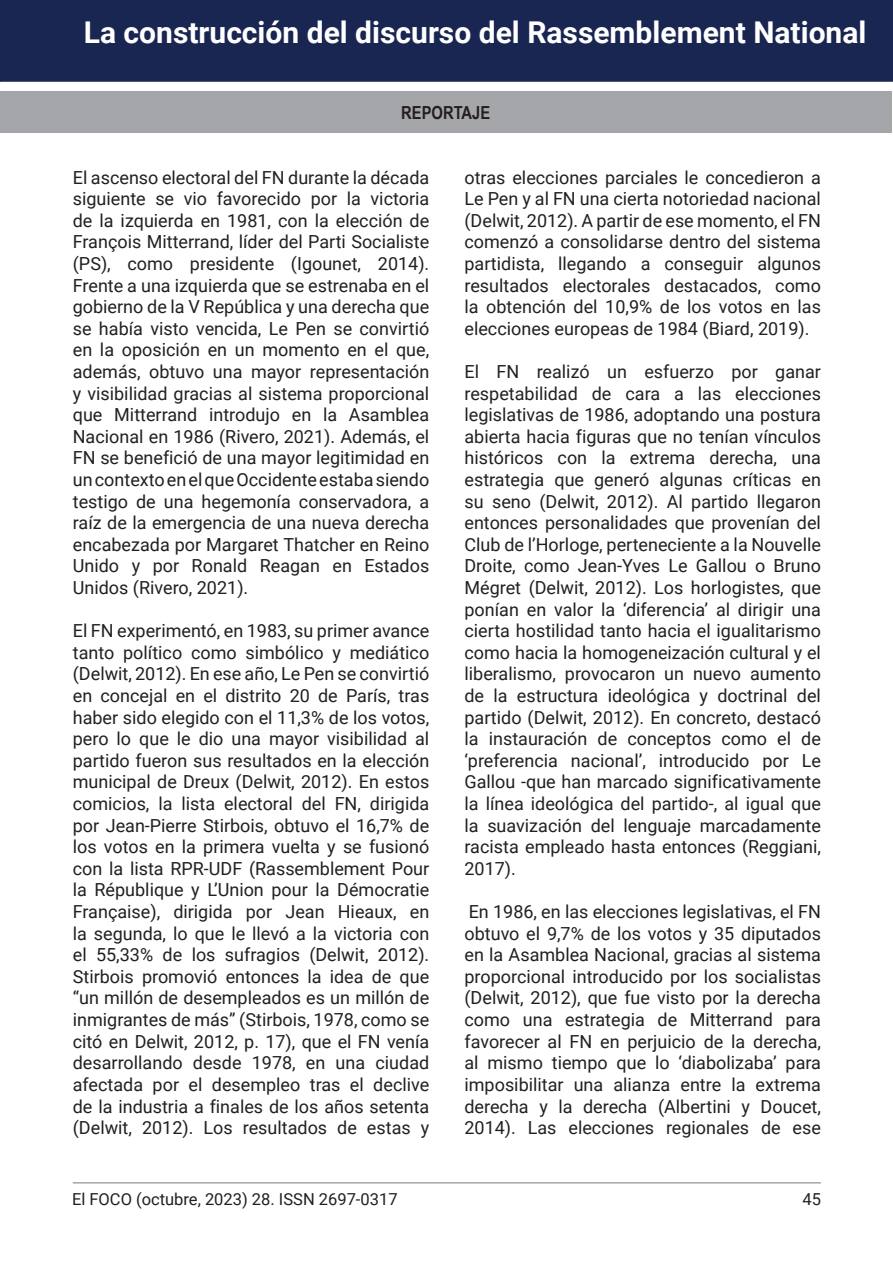
<style>
.page{position:relative;width:893px;height:1263px;background:#fff}
.page>*{position:absolute;margin:0;border:0;box-sizing:border-box;transform-origin:0 0}
.t1{font:700 30px "Roboto";color:#fff}
.t2{font:18px/21.6px "Roboto";color:#231f20;text-align:justify}
.t3{font:700 18px "Arial Narrow";color:#231f20}
.t4{font:16.5px "Roboto";color:#231f20}
</style>
<div class="page">
<div style="left:0;top:0;width:893px;height:82px;background:#1a2652"></div>
<div style="left:0;top:91px;width:892px;height:41px;background:#a5a6aa"></div>
<hr style="left:73px;top:1182px;width:748px;height:1px;background:#a5a6aa">
<h1 class="t1" style="left:84px;top:12px;width:784px">La construcción del discurso del Rassemblement National</h1>
<p class="t3" style="left:401px;top:99px;width:91px">REPORTAJE</p>
<p class="t2" style="left:73px;top:166px;width:358px">El ascenso electoral del FN durante la década siguiente se vio favorecido por la victoria de la izquierda en 1981, con la elección de François Mitterrand, líder del Parti Socialiste (PS), como presidente (Igounet, 2014).<br>Frente a una izquierda que se estrenaba en el gobierno de la V República y una derecha que se había visto vencida, Le Pen se convirtió en la oposición en un momento en el que, además, obtuvo una mayor representación y visibilidad gracias al sistema proporcional que Mitterrand introdujo en la Asamblea Nacional en 1986 (Rivero, 2021). Además, el FN se benefició de una mayor legitimidad en un contexto en el que Occidente estaba siendo testigo de una hegemonía conservadora, a raíz de la emergencia de una nueva derecha encabezada por Margaret Thatcher en Reino Unido y por Ronald Reagan en Estados Unidos (Rivero, 2021).</p>
<p class="t2" style="left:73px;top:619px;width:358px">El FN experimentó, en 1983, su primer avance tanto político como simbólico y mediático (Delwit, 2012). En ese año, Le Pen se convirtió en concejal en el distrito 20 de París, tras haber sido elegido con el 11,3% de los votos, pero lo que le dio una mayor visibilidad al partido fueron sus resultados en la elección municipal de Dreux (Delwit, 2012). En estos comicios, la lista electoral del FN, dirigida por Jean-Pierre Stirbois, obtuvo el 16,7% de los votos en la primera vuelta y se fusionó con la lista RPR-UDF (Rassemblement Pour la République y L’Union pour la Démocratie Française), dirigida por Jean Hieaux, en la segunda, lo que le llevó a la victoria con el 55,33% de los sufragios (Delwit, 2012).<br>Stirbois promovió entonces la idea de que “un millón de desempleados es un millón de inmigrantes de más” (Stirbois, 1978, como se citó en Delwit, 2012, p. 17), que el FN venía desarrollando desde 1978, en una ciudad afectada por el desempleo tras el declive de la industria a finales de los años setenta (Delwit, 2012). Los resultados de estas y</p>
<p class="t2" style="left:464px;top:166px;width:358px">otras elecciones parciales le concedieron a Le Pen y al FN una cierta notoriedad nacional (Delwit, 2012). A partir de ese momento, el FN comenzó a consolidarse dentro del sistema partidista, llegando a conseguir algunos resultados electorales destacados, como la obtención del 10,9% de los votos en las elecciones europeas de 1984 (Biard, 2019).</p>
<p class="t2" style="left:464px;top:360px;width:358px">El FN realizó un esfuerzo por ganar respetabilidad de cara a las elecciones legislativas de 1986, adoptando una postura abierta hacia figuras que no tenían vínculos históricos con la extrema derecha, una estrategia que generó algunas críticas en su seno (Delwit, 2012). Al partido llegaron entonces personalidades que provenían del Club de l’Horloge, perteneciente a la Nouvelle Droite, como Jean-Yves Le Gallou o Bruno Mégret (Delwit, 2012). Los horlogistes, que ponían en valor la ‘diferencia’ al dirigir una cierta hostilidad tanto hacia el igualitarismo como hacia la homogeneización cultural y el liberalismo, provocaron un nuevo aumento de la estructura ideológica y doctrinal del partido (Delwit, 2012). En concreto, destacó la instauración de conceptos como el de ‘preferencia nacional’, introducido por Le Gallou -que han marcado significativamente la línea ideológica del partido-, al igual que la suavización del lenguaje marcadamente racista empleado hasta entonces (Reggiani, 2017).</p>
<p class="t2" style="left:464px;top:900px;width:358px">En 1986, en las elecciones legislativas, el FN obtuvo el 9,7% de los votos y 35 diputados en la Asamblea Nacional, gracias al sistema proporcional introducido por los socialistas (Delwit, 2012), que fue visto por la derecha como una estrategia de Mitterrand para favorecer al FN en perjuicio de la derecha, al mismo tiempo que lo ‘diabolizaba’ para imposibilitar una alianza entre la extrema derecha y la derecha (Albertini y Doucet, 2014). Las elecciones regionales de ese</p>
<p class="t4" style="left:72px;top:1188px;width:327px">El FOCO (octubre, 2023) 28. ISSN 2697-0317</p>
<p class="t4" style="left:802px;top:1188px;width:20px">45</p>
</div>
